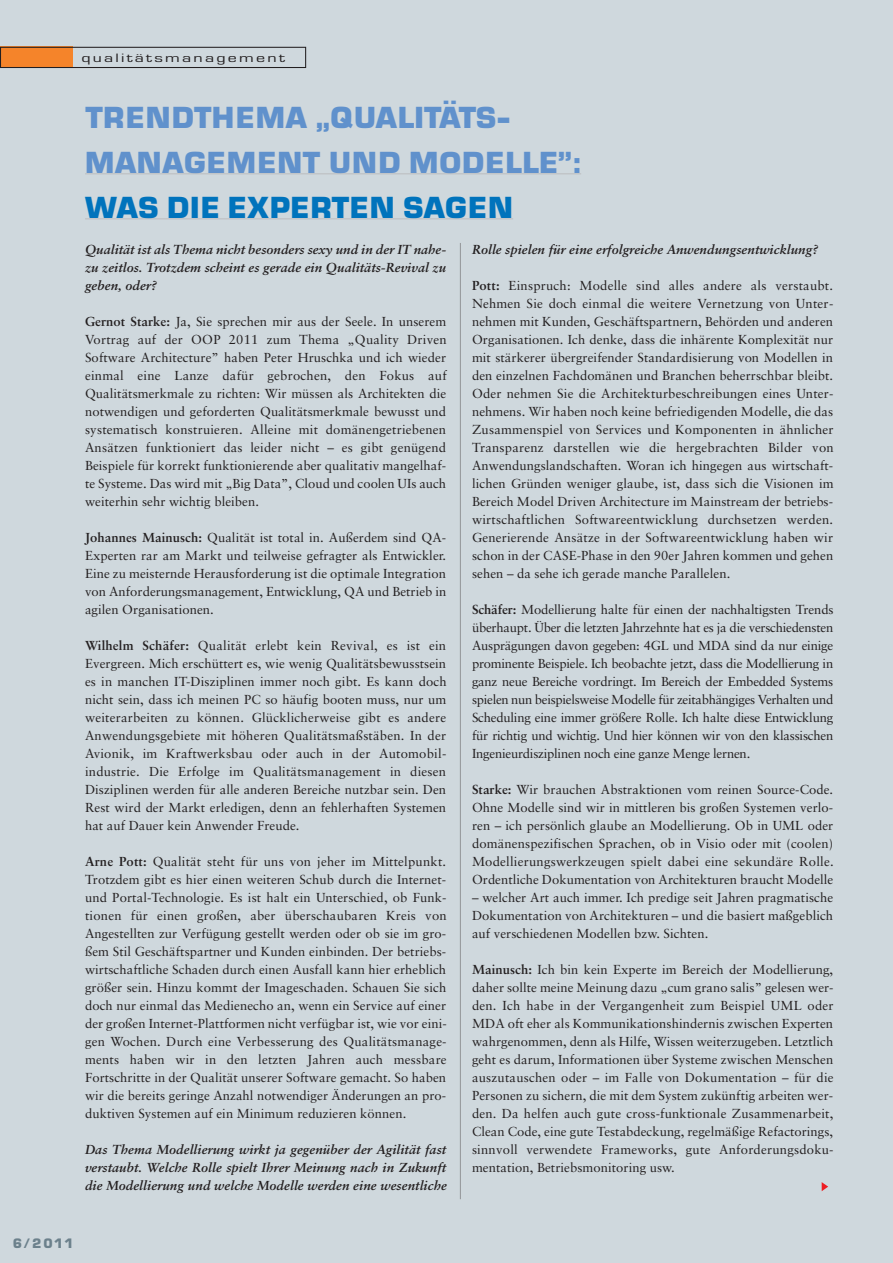
<style>
.page{position:relative;width:893px;height:1263px;background:#cfd8dd}
.page>*{position:absolute;margin:0;border:0;box-sizing:border-box;transform-origin:0 0}
.t1{font:700 30px/45px "Eurostile BQ";color:#6091cc}
.t2{font:700 30px "Eurostile BQ";letter-spacing:.02em;color:#0073bc}
.t3{font:700 13.5px "Eurostile BQ";color:#6c818c}
.t4{font:13.05px/18px "Sabon";letter-spacing:.005em;color:#231f20;text-align:justify}
.t5{font:italic 700 13.05px/18px "Sabon";letter-spacing:.005em;color:#231f20;text-align:justify}
.t6{font:12.6px "Eurostile";letter-spacing:.125em;color:#231f20;scale:1.43 1}
.s1{font-weight:700}
</style>
<div class="page">
<hr style="left:85px;top:173px;width:496px;height:1px;background:#bcbdc0">
<hr style="left:85px;top:218px;width:428px;height:1px;background:#bcbdc0">
<hr style="left:460px;top:243px;width:1px;height:956px;background:#939598">
<svg style="left:822px;top:1182px;width:6px;height:9px"></svg>
<div style="left:0;top:47px;width:72px;height:21px;background:#f5842a"></div>
<div style="left:0;top:47px;width:306px;height:21px;border:1px solid #231f20"></div>
<p class="t6" style="left:81px;top:53px;width:144px">qualitätsmanagement</p>
<h1 class="t1" style="left:85px;top:99px;width:497px">TRENDTHEMA „QUALITÄTS-<br>MANAGEMENT UND MODELLE”:</h1>
<h1 class="t2" style="left:85px;top:197px;width:429px">WAS DIE EXPERTEN SAGEN</h1>
<p class="t5" style="left:85px;top:241px;width:363px">Qualität ist als Thema nicht besonders sexy und in der IT nahe&shy;zu zeitlos. Trotzdem scheint es gerade ein Qualitäts-Revival zu geben, oder?</p>
<p class="t4" style="left:85px;top:313px;width:363px"><span class="s1">Gernot Starke:</span> Ja, Sie sprechen mir aus der Seele. In unserem Vortrag auf der OOP 2011 zum Thema „Quality Driven Software Architecture” haben Peter Hruschka und ich wieder einmal eine Lanze dafür gebrochen, den Fokus auf Qualitätsmerkmale zu richten: Wir müssen als Architekten die notwendigen und geforderten Qualitätsmerkmale bewusst und systematisch konstruieren. Alleine mit domänengetriebenen Ansätzen funktioniert das leider nicht – es gibt genügend Beispiele für korrekt funktionierende aber qualitativ mangelhaf&shy;te Systeme. Das wird mit „Big Data”, Cloud und coolen UIs auch weiterhin sehr wichtig bleiben.</p>
<p class="t4" style="left:85px;top:529px;width:363px"><span class="s1">Johannes Mainusch:</span> Qualität ist total in. Außerdem sind QA-Experten rar am Markt und teilweise gefragter als Entwickler.<br>Eine zu meisternde Herausforderung ist die optimale Integration von Anforderungsmanagement, Entwicklung, QA und Betrieb in agilen Organisationen.</p>
<p class="t4" style="left:85px;top:637px;width:363px"><span class="s1">Wilhelm Schäfer:</span> Qualität erlebt kein Revival, es ist ein Evergreen. Mich erschüttert es, wie wenig Qualitätsbewusstsein es in manchen IT-Disziplinen immer noch gibt. Es kann doch nicht sein, dass ich meinen PC so häufig booten muss, nur um weiterarbeiten zu können. Glücklicherweise gibt es andere Anwendungsgebiete mit höheren Qualitätsmaßstäben. In der Avionik, im Kraftwerksbau oder auch in der Automobil - industrie. Die Erfolge im Qualitätsmanagement in diesen Disziplinen werden für alle anderen Bereiche nutzbar sein. Den Rest wird der Markt erledigen, denn an fehlerhaften Systemen hat auf Dauer kein Anwender Freude.</p>
<p class="t4" style="left:85px;top:853px;width:363px"><span class="s1">Arne Pott:</span> Qualität steht für uns von jeher im Mittelpunkt.<br>Trotzdem gibt es hier einen weiteren Schub durch die Internet&shy;und Portal-Technologie. Es ist halt ein Unterschied, ob Funk - tionen für einen großen, aber überschaubaren Kreis von Angestellten zur Verfügung gestellt werden oder ob sie im gro&shy;ßem Stil Geschäftspartner und Kunden einbinden. Der betriebs&shy;wirtschaftliche Schaden durch einen Ausfall kann hier erheblich größer sein. Hinzu kommt der Imageschaden. Schauen Sie sich doch nur einmal das Medienecho an, wenn ein Service auf einer der großen Internet-Plattformen nicht verfügbar ist, wie vor eini&shy;gen Wochen. Durch eine Verbesserung des Qualitätsmanage - ments haben wir in den letzten Jahren auch messbare Fortschritte in der Qualität unserer Software gemacht. So haben wir die bereits geringe Anzahl notwendiger Änderungen an pro&shy;duktiven Systemen auf ein Minimum reduzieren können.</p>
<p class="t5" style="left:85px;top:1141px;width:363px">Das Thema Modellierung wirkt ja gegenüber der Agilität fast verstaubt. Welche Rolle spielt Ihrer Meinung nach in Zukunft die Modellierung und welche Modelle werden eine wesentliche</p>
<p class="t5" style="left:472px;top:241px;width:348px">Rolle spielen für eine erfolgreiche Anwendungsentwicklung?</p>
<p class="t4" style="left:472px;top:277px;width:363px"><span class="s1">Pott:</span> Einspruch: Modelle sind alles andere als verstaubt.<br>Nehmen Sie doch einmal die weitere Vernetzung von Unter - nehmen mit Kunden, Geschäftspartnern, Behörden und anderen Organisationen. Ich denke, dass die inhärente Komplexität nur mit stärkerer übergreifender Standardisierung von Modellen in den einzelnen Fachdomänen und Branchen beherrschbar bleibt.<br>Oder nehmen Sie die Architekturbeschreibungen eines Unter - nehmens. Wir haben noch keine befriedigenden Modelle, die das Zusammenspiel von Services und Komponenten in ähnlicher Transparenz darstellen wie die hergebrachten Bilder von Anwendungslandschaften. Woran ich hingegen aus wirtschaft&shy;lichen Gründen weniger glaube, ist, dass sich die Visionen im Bereich Model Driven Architecture im Mainstream der betriebs&shy;wirtschaftlichen Softwareentwicklung durchsetzen werden.<br>Generierende Ansätze in der Softwareentwicklung haben wir schon in der CASE-Phase in den 90er Jahren kommen und gehen sehen – da sehe ich gerade manche Parallelen.</p>
<p class="t4" style="left:472px;top:601px;width:363px"><span class="s1">Schäfer:</span> Modellierung halte für einen der nachhaltigsten Trends überhaupt. Über die letzten Jahrzehnte hat es ja die verschiedensten Ausprägungen davon gegeben: 4GL und MDA sind da nur einige prominente Beispiele. Ich beobachte jetzt, dass die Modellierung in ganz neue Bereiche vordringt. Im Bereich der Embedded Systems spielen nun beispielsweise Modelle für zeitabhängiges Verhalten und Scheduling eine immer größere Rolle. Ich halte diese Entwicklung für richtig und wichtig. Und hier können wir von den klassischen Ingenieurdisziplinen noch eine ganze Menge lernen.</p>
<p class="t4" style="left:472px;top:781px;width:363px"><span class="s1">Starke:</span> Wir brauchen Abstraktionen vom reinen Source-Code.<br>Ohne Modelle sind wir in mittleren bis großen Systemen verlo&shy;ren – ich persönlich glaube an Modellierung. Ob in UML oder domänenspezifischen Sprachen, ob in Visio oder mit (coolen)<br>Modellierungswerkzeugen spielt dabei eine sekundäre Rolle.<br>Ordentliche Dokumentation von Architekturen braucht Modelle</p>
<p class="t4" style="left:472px;top:889px;width:363px">– welcher Art auch immer. Ich predige seit Jahren pragmatische Dokumentation von Architekturen – und die basiert maßgeblich auf verschiedenen Modellen bzw. Sichten.</p>
<p class="t4" style="left:472px;top:961px;width:363px"><span class="s1">Mainusch:</span> Ich bin kein Experte im Bereich der Modellierung, daher sollte meine Meinung dazu „cum grano salis” gelesen wer&shy;den. Ich habe in der Vergangenheit zum Beispiel UML oder MDA oft eher als Kommunikationshindernis zwischen Experten wahrgenommen, denn als Hilfe, Wissen weiterzugeben. Letztlich geht es darum, Informationen über Systeme zwischen Menschen auszutauschen oder – im Falle von Dokumentation – für die Personen zu sichern, die mit dem System zukünftig arbeiten wer&shy;den. Da helfen auch gute cross-funktionale Zusammen arbeit, Clean Code, eine gute Testabdeckung, regelmäßige Refactorings, sinnvoll verwendete Frameworks, gute Anforderungsdoku - mentation, Betriebsmonitoring usw.</p>
<p class="t3" style="left:13px;top:1239px;width:62px">6/2011</p>
</div>
